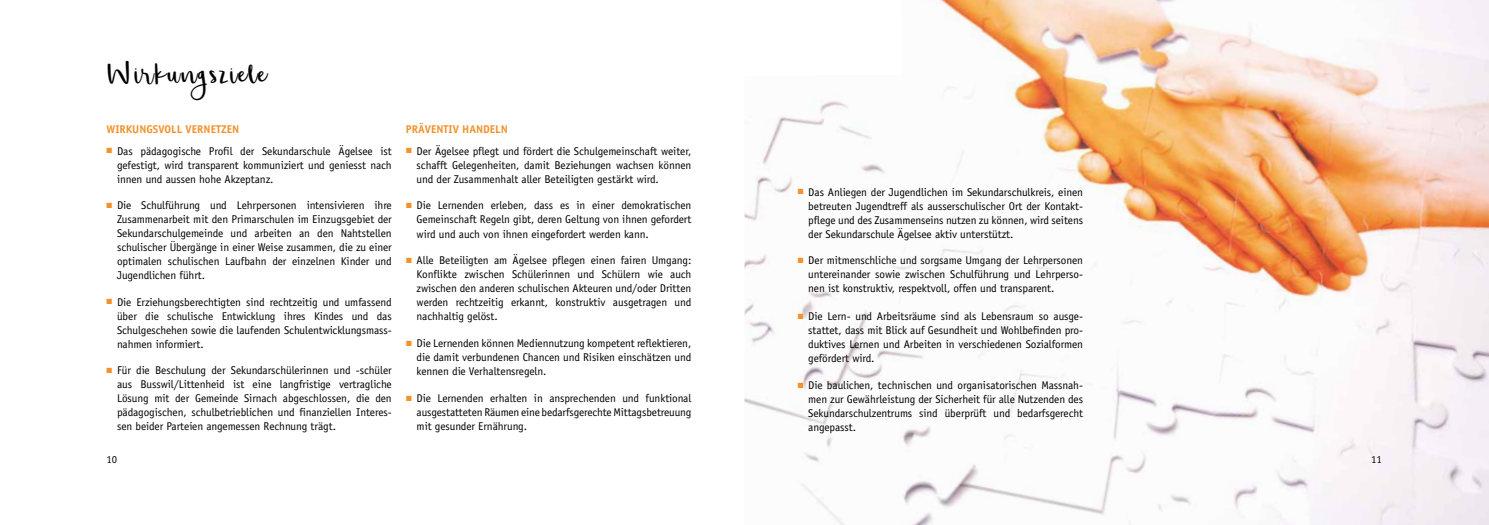
<style>
.page{position:relative;width:1489px;height:525px;background:#fff}
.page>*{position:absolute;margin:0;border:0;box-sizing:border-box;transform-origin:0 0}
.t1{font:48.75px "Shorthalt";letter-spacing:.025em;color:#000}
.t2{font:11.25px/14px "Officina Sans";letter-spacing:-.005em;color:#000;text-align:justify}
.t3{font:700 11.25px "Officina Sans";color:#f3912b}
.t4{font:10.62px "Officina Sans";color:#000}
.s1{color:#f3912b}
</style>
<div class="page">
<img style="left:744px;top:0;width:744px;height:524px">
<h1 class="t1" style="left:106px;top:54px;width:161px">Wirkungsziele</h1>
<p class="t3" style="left:106px;top:122px;width:134px">WIRKUNGSVOLL VERNETZEN</p>
<p class="t2" style="left:117px;top:144px;width:276px;text-indent:-11px"><span class="s1">■</span> Das pädagogische Profil der Sekundarschule Ägelsee ist gefestigt, wird transparent kommuniziert und geniesst nach innen und aussen hohe Akzeptanz.</p>
<p class="t2" style="left:117px;top:198px;width:276px;text-indent:-11px"><span class="s1">■</span> Die Schulführung und Lehrpersonen intensivieren ihre Zusammenarbeit mit den Primarschulen im Einzugsgebiet der Sekundarschulgemeinde und arbeiten an den Nahtstellen schulischer Übergänge in einer Weise zusammen, die zu einer optimalen schulischen Laufbahn der einzelnen Kinder und Jugendlichen führt.</p>
<p class="t2" style="left:117px;top:295px;width:276px;text-indent:-11px"><span class="s1">■</span> Die Erziehungsberechtigten sind rechtzeitig und umfassend über die schulische Entwicklung ihres Kindes und das Schulgeschehen sowie die laufenden Schulentwicklungsmass&shy;nahmen informiert.</p>
<p class="t2" style="left:117px;top:363px;width:276px;text-indent:-11px"><span class="s1">■</span> Für die Beschulung der Sekundarschülerinnen und -schüler aus B usswil/Littenheid ist eine langfristige vertragliche Lösung mit der Gemeinde Sirnach abgeschlossen, die den pädagogischen, schulbetrieblichen und finanziellen Interes&shy;sen beider Parteien angemessen Rechnung trägt.</p>
<p class="t3" style="left:406px;top:122px;width:103px">PRÄVENTIV HANDELN</p>
<p class="t2" style="left:416px;top:144px;width:276px;text-indent:-11px"><span class="s1">■</span> Der Ägelsee pflegt und fördert die Schulgemeinschaft weiter, schafft Gelegenheiten, damit Beziehungen wachsen können und der Zusammenhalt aller Beteiligten gestärkt wird.</p>
<p class="t2" style="left:416px;top:198px;width:276px;text-indent:-11px"><span class="s1">■</span> Die Lernenden erleben, dass es in einer demokratischen Gemeinschaft Regeln gibt, deren Geltung von ihnen gefordert wird und auch von ihnen eingefordert werden kann.</p>
<p class="t2" style="left:416px;top:253px;width:276px;text-indent:-11px"><span class="s1">■</span> Alle Beteiligten am Ägelsee pflegen einen fairen Umgang:<br>Konflikte zwischen Schülerinnen und Schülern wie auch zwischen den anderen schulischen Akteuren und/oder Dritten werden rechtzeitig erkannt, konstruktiv ausgetragen und nachhaltig gelöst.</p>
<p class="t2" style="left:416px;top:336px;width:276px;text-indent:-11px"><span class="s1">■</span> Die Lernenden können Mediennutzung kompetent reflektieren, die damit verbundenen Chancen und Risiken einschätzen und kennen die Verhaltensregeln.</p>
<p class="t2" style="left:416px;top:391px;width:276px;text-indent:-11px"><span class="s1">■</span> Die Lernenden erhalten in ansprechenden und funktional ausgestatteten Räumen eine bedarfsgerechte Mittagsbetreuung mit gesunder Ernährung.</p>
<p class="t2" style="left:808px;top:185px;width:276px;text-indent:-11px"><span class="s1">■</span> Das Anliegen der Jugendlichen im Sekundarschulkreis, einen betreuten Jugendtreff als ausserschulischer Ort der Kontakt&shy;pflege und des Zusammenseins nutzen zu können, wird seitens der Sekundarschule Ägelsee aktiv unterstützt.</p>
<p class="t2" style="left:808px;top:253px;width:276px;text-indent:-11px"><span class="s1">■</span> Der mitmenschliche und sorgsame Umgang der Lehrpersonen untereinander sowie zwischen Schulführung und Lehrperso&shy;nen ist konstruktiv, respektvoll, offen und transparent.</p>
<p class="t2" style="left:808px;top:309px;width:276px;text-indent:-11px"><span class="s1">■</span> Die Lern- und Arbeitsräume sind als Lebensraum so ausge&shy;stattet, dass mit B lick auf Gesundheit und Wohlbefinden pro&shy;duktives Lernen und Arbeiten in verschiedenen Sozialformen gefördert wird.</p>
<p class="t2" style="left:808px;top:378px;width:276px;text-indent:-11px"><span class="s1">■</span> Die baulichen, technischen und organisatorischen Massnah&shy;men zur Gewährleistung der Sicherheit für alle Nutzenden des Sekundarschulzentrums sind überprüft und bedarfsgerecht angepasst.</p>
<p class="t4" style="left:106px;top:452px;width:12px">10</p>
<p class="t4" style="left:1370px;top:452px;width:12px">11</p>
</div>
